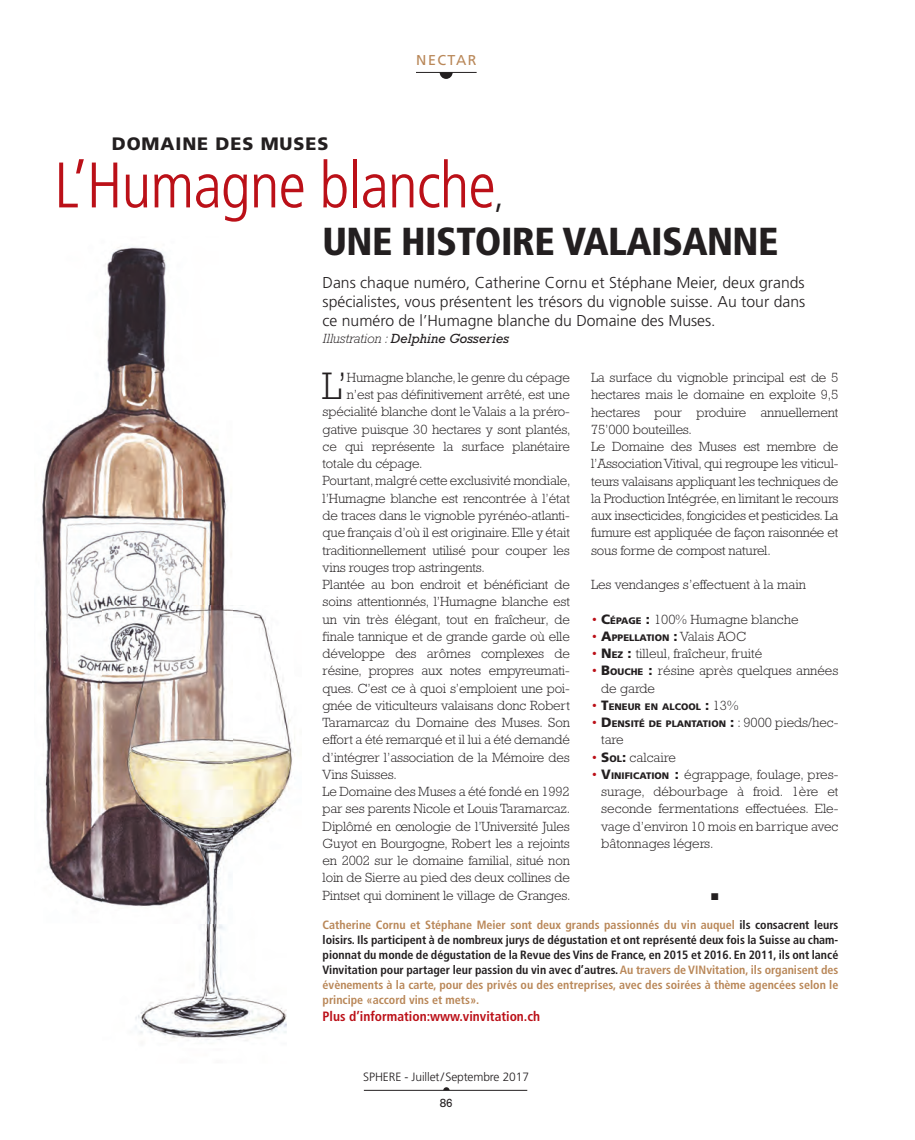
<style>
.page{position:relative;width:915px;height:1140px;background:#fff}
.page>*{position:absolute;margin:0;border:0;box-sizing:border-box;transform-origin:0 0}
.t1{font:300 condensed 64.2px "Frutiger LT";letter-spacing:-.015em;color:#bb1018}
.t2{font:900 condensed 39px "Frutiger LT";letter-spacing:-.015em;color:#231f20}
.t3{font:300 38.85px "Rockwell";color:#231f20}
.t4{font:900 18px "Frutiger LT";letter-spacing:.05em;color:#231f20}
.t5{font:300 15.75px/18.8px "Frutiger LT";color:#231f20;text-align:justify}
.t6{font:14.25px "Frutiger LT";letter-spacing:.1em;color:#b98758}
.t7{font:300 13.5px/17.2px "Rockwell";letter-spacing:-.01em;color:#231f20}
.t8{font:700 condensed 13.5px "Frutiger LT";color:#bb1018}
.t9{font:italic 13.5px "Rockwell";color:#231f20}
.t10{font:700 condensed 12px/15px "Frutiger LT";color:#231f20;text-align:justify}
.t11{font:300 12px "Frutiger LT";letter-spacing:-.01em;color:#231f20}
.t12{font:12px "Rockwell";color:#231f20}
.t13{font:900 9.45px/17.2px "Frutiger LT";color:#231f20}
.s1{font-size:37.5px;color:#231f20}
.s2{font-weight:300}
.s3{font-family:"Frutiger LT";font-weight:900}
.s4{font-family:"Frutiger LT";font-weight:900;font-size:9.45px}
.s5{font-size:13.5px}
.s6{font-family:"Rockwell";font-weight:300;font-size:13.5px}
.s7{color:#b98758}
</style>
<div class="page">
<hr style="left:416px;top:72px;width:60px;height:1px;background:#231f20">
<svg style="left:439px;top:72px;width:13px;height:7px"></svg>
<img style="left:42px;top:246px;width:184px;height:657px">
<img style="left:232px;top:605px;width:63px;height:238px">
<img style="left:135px;top:923px;width:152px;height:118px">
<img style="left:102px;top:605px;width:130px;height:318px">
<hr style="left:364px;top:1090px;width:163px;height:1px;background:#231f20">
<svg style="left:443px;top:1087px;width:6px;height:3px"></svg>
<p class="t6" style="left:416px;top:51px;width:62px">NECTAR</p>
<h3 class="t4" style="left:112px;top:133px;width:218px">DOMAINE DES MUSES</h3>
<h1 class="t1" style="left:54px;top:149px;width:451px">L’Humagne blanche<span class="s1">,</span></h1>
<h2 class="t2" style="left:322px;top:218px;width:457px">UNE HISTOIRE VALAISANNE</h2>
<p class="t5" style="left:322px;top:274px;width:484px">Dans chaque numéro, Catherine Cornu et Stéphane Meier, deux grands spécialistes, vous présentent les trésors du vignoble suisse. Au tour dans ce numéro de l’Humagne blanche du Domaine des Muses.</p>
<p class="t9" style="left:322px;top:331px;width:188px"><span class="s2">Illustration :</span> Delphine Gosseries</p>
<h3 class="t3" style="left:322px;top:364px;width:27px">L’</h3>
<p class="t7" style="left:347px;top:369px;width:224px">Humagne blanche, le genre du cépage</p>
<p class="t7" style="left:347px;top:386px;width:224px">n’est pas définitivement arrêté, est une</p>
<p class="t7" style="left:322px;top:403px;width:249px">spécialité blanche dont le Valais a la préro-</p>
<p class="t7" style="left:322px;top:420px;width:249px">gative puisque 30 hectares y sont plantés,</p>
<p class="t7" style="left:322px;top:438px;width:249px">ce qui représente la surface planétaire</p>
<p class="t7" style="left:322px;top:455px;width:101px">totale du cépage.</p>
<p class="t7" style="left:322px;top:472px;width:249px">Pourtant, malgré cette exclusivité mondiale,</p>
<p class="t7" style="left:322px;top:489px;width:249px">l’Humagne blanche est rencontrée à l’état</p>
<p class="t7" style="left:322px;top:507px;width:249px">de traces dans le vignoble pyrénéo-atlanti-</p>
<p class="t7" style="left:322px;top:524px;width:249px">que français d’où il est originaire. Elle y était</p>
<p class="t7" style="left:322px;top:541px;width:249px">traditionnellement utilisé pour couper les</p>
<p class="t7" style="left:322px;top:558px;width:164px">vins rouges trop astringents.</p>
<p class="t7" style="left:322px;top:576px;width:249px">Plantée au bon endroit et bénéficiant de</p>
<p class="t7" style="left:322px;top:593px;width:249px">soins attentionnés, l’Humagne blanche est</p>
<p class="t7" style="left:322px;top:610px;width:248px">un vin très élégant, tout en fraîcheur, de</p>
<p class="t7" style="left:322px;top:627px;width:249px">finale tannique et de grande garde où elle</p>
<p class="t7" style="left:322px;top:645px;width:249px">développe des arômes complexes de</p>
<p class="t7" style="left:322px;top:662px;width:249px">résine, propres aux notes empyreumati-</p>
<p class="t7" style="left:322px;top:679px;width:249px">ques. C’est ce à quoi s’emploient une poi-</p>
<p class="t7" style="left:322px;top:696px;width:249px">gnée de viticulteurs valaisans donc Robert</p>
<p class="t7" style="left:322px;top:714px;width:249px">Taramarcaz du Domaine des Muses. Son</p>
<p class="t7" style="left:322px;top:731px;width:249px">effort a été remarqué et il lui a été demandé</p>
<p class="t7" style="left:322px;top:748px;width:249px">d’intégrer l’association de la Mémoire des</p>
<p class="t7" style="left:322px;top:765px;width:76px">Vins Suisses.</p>
<p class="t7" style="left:322px;top:783px;width:249px">Le Domaine des Muses a été fondé en 1992</p>
<p class="t7" style="left:322px;top:800px;width:249px">par ses parents Nicole et Louis Taramarcaz.</p>
<p class="t7" style="left:322px;top:817px;width:249px">Diplômé en œnologie de l’Université Jules</p>
<p class="t7" style="left:322px;top:834px;width:249px">Guyot en Bourgogne, Robert les a rejoints</p>
<p class="t7" style="left:322px;top:852px;width:249px">en 2002 sur le domaine familial, situé non</p>
<p class="t7" style="left:322px;top:869px;width:249px">loin de Sierre au pied des deux collines de</p>
<p class="t7" style="left:322px;top:886px;width:249px">Pintset qui dominent le village de Granges.</p>
<p class="t7" style="left:591px;top:369px;width:249px">La surface du vignoble principal est de 5 hectares mais le domaine en exploite 9,5 hectares pour produire annuellement 75’000 bouteilles.<br>Le Domaine des Muses est membre de l’Association Vitival, qui regroupe les viticul&shy;teurs valaisans appliquant les techniques de la Production Intégrée, en limitant le recours aux insecticides, fongicides et pesticides. La fumure est appliquée de façon raisonnée et sous forme de compost naturel.</p>
<p class="t7" style="left:591px;top:576px;width:216px">Les vendanges s’effectuent à la main</p>
<p class="t7" style="left:601px;top:610px;width:199px"><span class="s3">C</span><span class="s4">ÉPAGE</span> <span class="s3">:</span> 100% Humagne blanche</p>
<p class="t13" style="left:601px;top:629px;width:146px"><span class="s5">A</span>PPELLATION <span class="s5">:</span> <span class="s6">Valais AOC</span></p>
<p class="t7" style="left:601px;top:645px;width:238px"><span class="s3">N</span><span class="s4">EZ</span> <span class="s3">:</span> tilleul, fraîcheur, fruité<br><span class="s3">B</span><span class="s4">OUCHE</span> <span class="s3">:</span> résine après quelques années de garde</p>
<p class="t13" style="left:601px;top:698px;width:238px"><span class="s5">T</span>ENEUR EN ALCOOL <span class="s5">:</span> <span class="s6">13%<br></span><span class="s5">D</span>ENSITÉ DE PLANTATION <span class="s5">:</span> <span class="s6">: 9000 pieds/hec-</span></p>
<p class="t7" style="left:601px;top:731px;width:238px">tare<br><span class="s3">S</span><span class="s4">OL</span><span class="s3">:</span> calcaire<br><span class="s3">V</span><span class="s4">INIFICATION</span> <span class="s3">:</span> égrappage, foulage, pres&shy;surage, débourbage à froid. 1ère et seconde fermentations effectuées. Ele&shy;vage d’environ 10 mois en barrique avec bâtonnages légers.</p>
<p class="t10" style="left:322px;top:917px;width:517px"><span class="s7">Catherine Cornu et Stéphane Meier sont deux grands passionnés du vin auquel</span> ils consacrent leurs loisirs. Ils participent à de nombreux jurys de dégustation et ont représenté deux fois la Suisse au cham&shy;pionnat du monde de dégustation de la Revue des Vins de France, en 2015 et 2016. En 2011, ils ont lancé Vinvitation pour partager leur passion du vin avec d’autres. <span class="s7">Au travers de VINvitation, ils organisent des évènements à la carte, pour des privés ou des entreprises, avec des soirées à thème agencées selon le principe «accord vins et mets».</span></p>
<p class="t8" style="left:322px;top:1008px;width:219px">Plus d’information:www.vinvitation.ch</p>
<p class="t11" style="left:363px;top:1070px;width:167px">SPHERE - Juillet / Septembre 2017</p>
<p class="t12" style="left:439px;top:1096px;width:15px">86</p>
</div>
